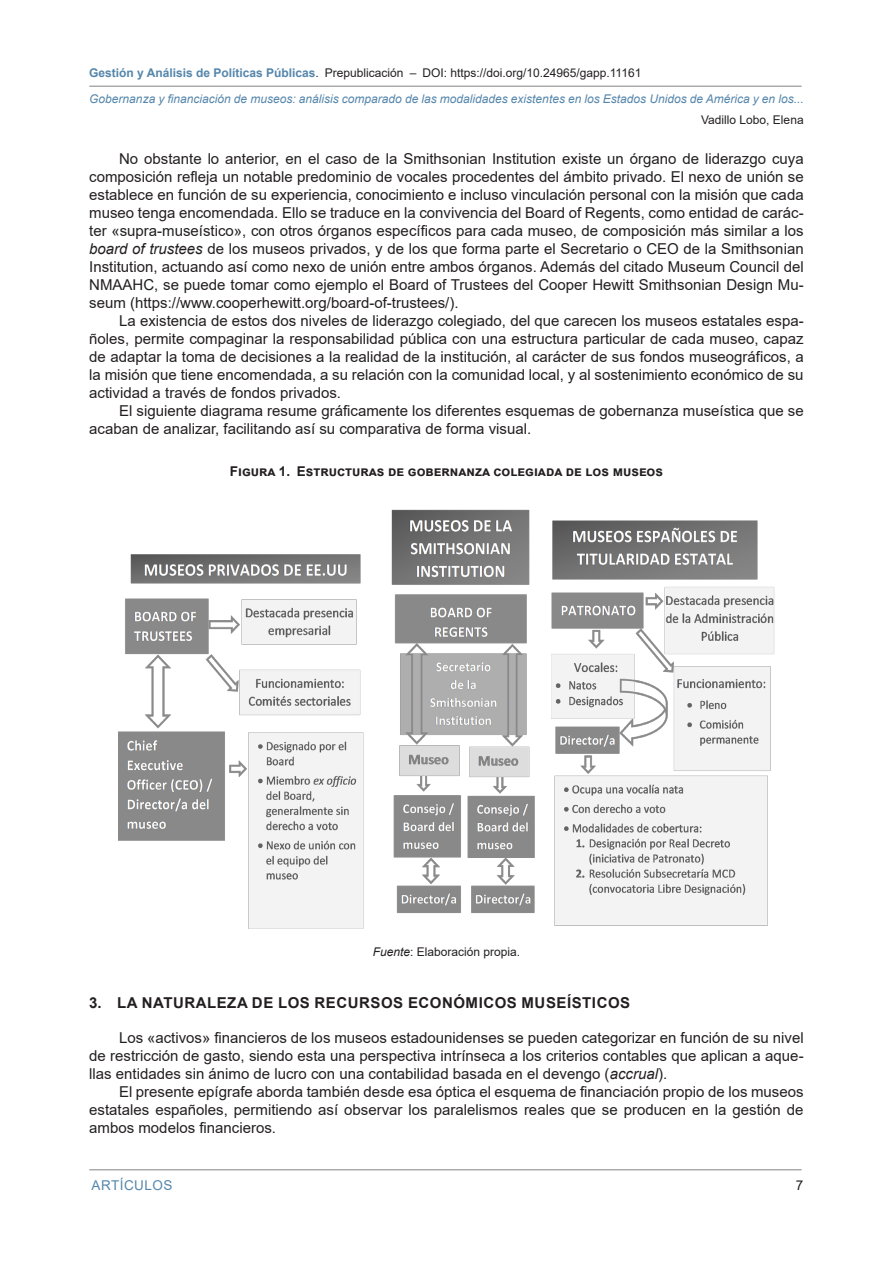
<style>
.page{position:relative;width:893px;height:1263px;background:#fff}
.page>*{position:absolute;margin:0;border:0;box-sizing:border-box;transform-origin:0 0}
.PARRAFO{font:15px/18px "Arial";color:#231f20;text-align:justify}
.NIVEL-1{font:700 15px "Arial";letter-spacing:.035em;color:#231f20}
.IMAGEN-TITULO{font:700 13.5px "Arial";color:#231f20}
.t1{font:13.5px "Arial";letter-spacing:.035em;color:#5586ab}
.t2{font:13.5px "Arial";color:#231f20}
.IMAGEN-PIE{font:12px "Arial";color:#231f20}
.t3{font:italic 12px "Arial";color:#5586ab}
.s1{font-weight:700;color:#5586ab}
.s2{font-style:italic}
</style>
<div class="page">
<hr style="left:89px;top:1169px;width:712px;height:1px;background:#808285">
<hr style="left:89px;top:86px;width:712px;height:1px;background:#808285">
<img style="left:118px;top:509px;width:657px;height:420px">
<p class="IMAGEN-PIE" style="left:89px;top:64px;width:554px"><span class="s1">Gestión y Análisis de Políticas Públicas</span>. Prepublicación – DOI: https://doi.org/10.24965/gapp.11161</p>
<p class="t3" style="left:89px;top:91px;width:716px">Gobernanza y financiación de museos: análisis comparado de las modalidades existentes en los Estados Unidos de América y en los...</p>
<p class="IMAGEN-PIE" style="left:701px;top:112px;width:104px">Vadillo Lobo, Elena</p>
<p class="PARRAFO" style="left:89px;top:150px;width:716px;text-indent:30px">No obstante lo anterior, en el caso de la Smithsonian Institution existe un órgano de liderazgo cuya composición refleja un notable predominio de vocales procedentes del ámbito privado. El nexo de unión se establece en función de su experiencia, conocimiento e incluso vinculación personal con la misión que cada museo tenga encomendada. Ello se traduce en la convivencia del Board of Regents, como entidad de carác&shy;ter «supra-museístico», con otros órganos específicos para cada museo, de composición más similar a los <span class="s2">board of trustees</span> de los museos privados, y de los que forma parte el Secretario o CEO de la Smithsonian Institution, actuando así como nexo de unión entre ambos órganos. Además del citado Museum Council del NMAAHC, se puede tomar como ejemplo el Board of Trustees del Cooper Hewitt Smithsonian Design Mu&shy;seum (https://www.cooperhewitt.org/board-of-trustees/).</p>
<p class="PARRAFO" style="left:89px;top:312px;width:716px;text-indent:30px">La existencia de estos dos niveles de liderazgo colegiado, del que carecen los museos estatales espa&shy;ñoles, permite compaginar la responsabilidad pública con una estructura particular de cada museo, capaz de adaptar la toma de decisiones a la realidad de la institución, al carácter de sus fondos museográficos, a la misión que tiene encomendada, a su relación con la comunidad local, y al sostenimiento económico de su actividad a través de fondos privados.</p>
<p class="PARRAFO" style="left:89px;top:402px;width:716px;text-indent:30px">El siguiente diagrama resume gráficamente los diferentes esquemas de gobernanza museística que se acaban de analizar, facilitando así su comparativa de forma visual.</p>
<p class="IMAGEN-TITULO" style="left:230px;top:461px;width:435px">Figura 1. Estructuras de gobernanza colegiada de los museos</p>
<p class="IMAGEN-PIE" style="left:373px;top:944px;width:149px"><span class="s2">Fuente</span>: Elaboración propia.</p>
<h1 class="NIVEL-1" style="left:89px;top:992px;width:542px">3. LA NATURALEZA DE LOS RECURSOS ECONÓMICOS MUSEÍSTICOS</h1>
<p class="PARRAFO" style="left:89px;top:1029px;width:716px;text-indent:30px">Los «activos» financieros de los museos estadounidenses se pueden categorizar en función de su nivel de restricción de gasto, siendo esta una perspectiva intrínseca a los criterios contables que aplican a aque&shy;llas entidades sin ánimo de lucro con una contabilidad basada en el devengo (<span class="s2">accrual</span>).</p>
<p class="PARRAFO" style="left:89px;top:1083px;width:716px;text-indent:30px">El presente epígrafe aborda también desde esa óptica el esquema de financiación propio de los museos estatales españoles, permitiendo así observar los paralelismos reales que se producen en la gestión de ambos modelos financieros.</p>
<p class="t1" style="left:92px;top:1176px;width:82px">ARTÍCULOS</p>
<p class="t2" style="left:796px;top:1176px;width:9px">7</p>
</div>
